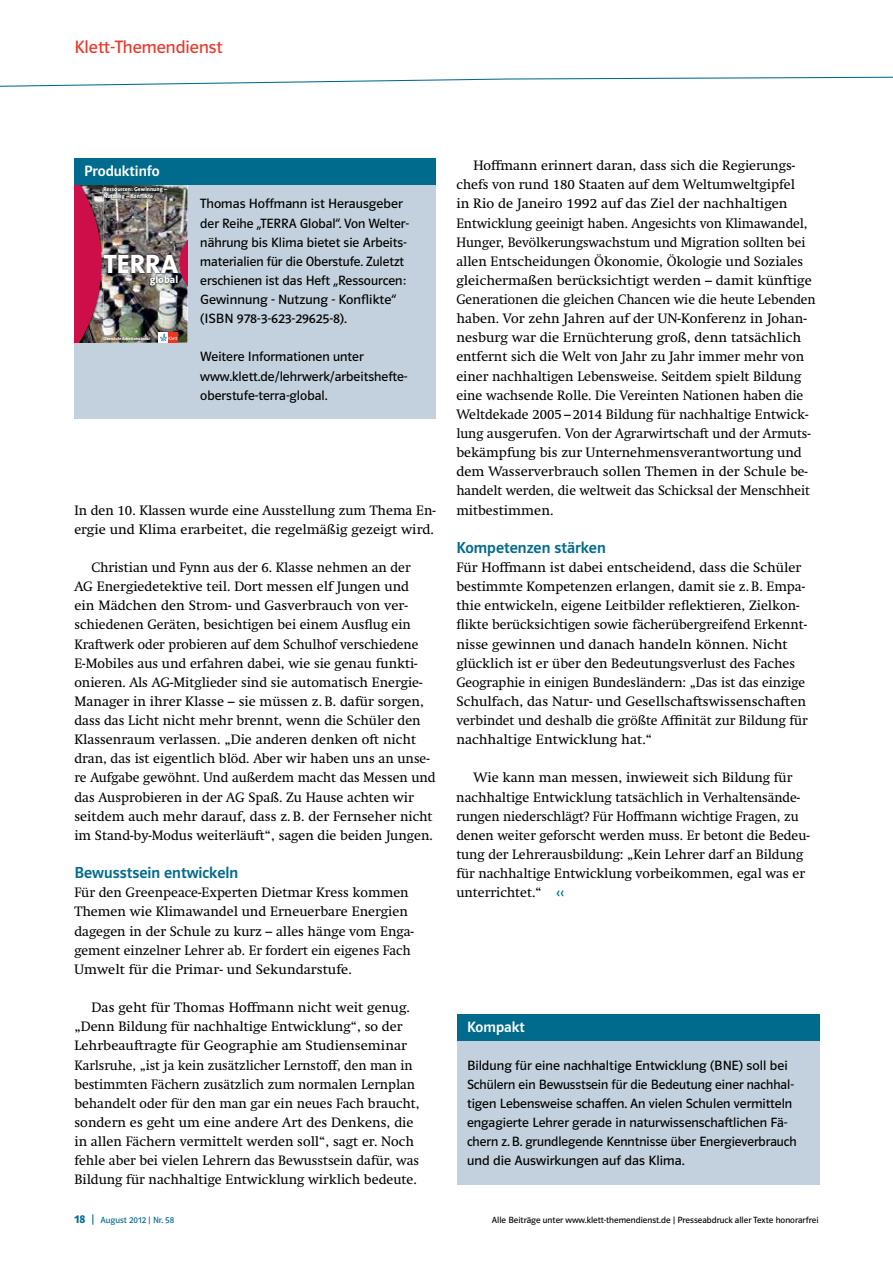
<style>
.page{position:relative;width:893px;height:1263px;background:#fff}
.page>*{position:absolute;margin:0;border:0;box-sizing:border-box;transform-origin:0 0}
.t1{font:800 26.85px "The Sans B8";color:#fff}
.t2{font:18px "Polo ST11 K Buch";color:#ec372a}
.t3{font:16.5px "Polo 22 K Krftg";color:#006b8d}
.t4{font:15px "Polo ST11 K Krftg";color:#fff}
.t5{font:13.5px/19.2px "Klett Swift";color:#000}
.t6{font:13.5px/19.2px "Polo ST11 K Buch";color:#000}
.t7{font:800 10.35px "The Sans B8";color:#fff}
.t8{font:9px "Polo ST11 K Buch";color:#000}
.t9{font:9px "Polo ST11 K Buch";color:#006b8d}
.t10{font:800 5.7px/6.9px "The Sans B8";color:#fff}
.t11{font:800 4.2px "The Sans B8";letter-spacing:-.005em;color:#fff}
.s1{font-weight:800;color:#006b8d}
.s2{font-family:"Polo ST11 K Hfett";font-size:12px}
.s3{font-size:12px}
</style>
<div class="page">
<svg style="left:0;top:76px;width:893px;height:11px"></svg>
<div style="left:74px;top:159px;width:362px;height:260px;background:#c2d1dd"></div>
<div style="left:457px;top:1036px;width:362px;height:148px;background:#c2d1dd"></div>
<div style="left:457px;top:1014px;width:362px;height:26px;background:#006b8d"></div>
<img style="left:111px;top:185px;width:77px;height:158px">
<img style="left:111px;top:252px;width:66px;height:22px">
<svg style="left:177px;top:240px;width:11px;height:47px"></svg>
<div style="left:159px;top:333px;width:9px;height:10px;background:#fff"></div>
<div style="left:168px;top:333px;width:10px;height:10px;background:#ee3524"></div>
<svg style="left:160px;top:333px;width:17px;height:9px"></svg>
<img style="left:149px;top:275px;width:30px;height:12px">
<img style="left:111px;top:336px;width:41px;height:6px">
<img style="left:111px;top:186px;width:57px;height:15px">
<img style="left:74px;top:185px;width:37px;height:158px">
<div style="left:74px;top:159px;width:362px;height:26px;background:#006b8d"></div>
<h2 class="t2" style="left:74px;top:37px;width:150px">Klett-Themendienst</h2>
<p class="t4" style="left:84px;top:163px;width:77px">Produktinfo</p>
<p class="t10" style="left:103px;top:186px;width:65px">Ressourcen: Gewinnung –<br>Nutzung – Konflikte</p>
<h1 class="t1" style="left:103px;top:249px;width:76px">TERRA</h1>
<p class="t7" style="left:150px;top:274px;width:30px">global</p>
<p class="t11" style="left:103px;top:336px;width:48px">Oberstufe Arbeitsmaterial</p>
<p class="t6" style="left:200px;top:194px;width:210px">Thomas Hoffmann ist Herausgeber der Reihe „TERRA Global“. Von Welter&shy;nährung bis Klima bietet sie Arbeits&shy;materialien für die Oberstufe. Zuletzt erschienen ist das Heft „Ressourcen:<br>Gewinnung - Nutzung - Konflikte“ (ISBN 978-3-623-29625-8).</p>
<p class="t6" style="left:200px;top:347px;width:209px">Weitere Informationen unter www.klett.de/lehrwerk/arbeitshefte&shy;oberstufe-terra-global.</p>
<p class="t5" style="left:74px;top:500px;width:363px">In den 10. Klassen wurde eine Ausstellung zum Thema En&shy;ergie und Klima erarbeitet, die regelmäßig gezeigt wird.</p>
<p class="t5" style="left:74px;top:558px;width:363px;text-indent:17px">Christian und Fynn aus der 6. Klasse nehmen an der<br>AG Energiedetektive teil. Dort messen elf Jungen und<br>ein Mädchen den Strom- und Gasverbrauch von ver&shy;schiedenen Geräten, besichtigen bei einem Ausflug ein Kraftwerk oder probieren auf dem Schulhof verschiedene E-Mobiles aus und erfahren dabei, wie sie genau funkti&shy;onieren. Als AG-Mitglieder sind sie automatisch Energie-Manager in ihrer Klasse – sie müssen z. B. dafür sorgen, dass das Licht nicht mehr brennt, wenn die Schüler den Klassenraum verlassen. „Die anderen denken oft nicht dran, das ist eigentlich blöd. Aber wir haben uns an unse&shy;re Aufgabe gewöhnt. Und außerdem macht das Messen und das Ausprobieren in der AG Spaß. Zu Hause achten wir seitdem auch mehr darauf, dass z. B. der Fernseher nicht im Stand-by-Modus weiterläuft“, sagen die beiden Jungen.</p>
<p class="t3" style="left:74px;top:864px;width:165px">Bewusstsein entwickeln</p>
<p class="t5" style="left:74px;top:883px;width:341px">Für den Greenpeace-Experten Dietmar Kress kommen Themen wie Klimawandel und Erneuerbare Energien dagegen in der Schule zu kurz – alles hänge vom Enga&shy;gement einzelner Lehrer ab. Er fordert ein eigenes Fach Umwelt für die Primar- und Sekundarstufe.</p>
<p class="t5" style="left:74px;top:998px;width:347px;text-indent:17px">Das geht für Thomas Hoffmann nicht weit genug. „Denn Bildung für nachhaltige Entwicklung“, so der Lehrbeauftragte für Geographie am Studienseminar Karlsruhe, „ist ja kein zusätzlicher Lernstoff, den man in bestimmten Fächern zusätzlich zum normalen Lernplan behandelt oder für den man gar ein neues Fach braucht, sondern es geht um eine andere Art des Denkens, die in allen Fächern vermittelt werden soll“, sagt er. Noch fehle aber bei vielen Lehrern das Bewusstsein dafür, was Bildung für nachhaltige Entwicklung wirklich bedeute.</p>
<p class="t5" style="left:456px;top:156px;width:361px;text-indent:17px">Hoffmann erinnert daran, dass sich die Regierungs&shy;chefs von rund 180 Staaten auf dem Weltumweltgipfel<br>in Rio de Janeiro 1992 auf das Ziel der nachhaltigen Entwicklung geeinigt haben. Angesichts von Klimawandel, Hunger, Bevölkerungswachstum und Migration sollten bei allen Entscheidungen Ökonomie, Ökologie und Soziales gleichermaßen berücksichtigt werden – damit künftige Generationen die gleichen Chancen wie die heute Lebenden haben. Vor zehn Jahren auf der UN-Konferenz in Johan&shy;nesburg war die Ernüchterung groß, denn tatsächlich entfernt sich die Welt von Jahr zu Jahr immer mehr von einer nachhaltigen Lebensweise. Seitdem spielt Bildung eine wachsende Rolle. Die Vereinten Nationen haben die Weltdekade 2005 – 2014 Bildung für nachhaltige Entwick&shy;lung ausgerufen. Von der Agrarwirtschaft und der Armuts&shy;bekämpfung bis zur Unternehmensverantwortung und dem Wasserverbrauch sollen Themen in der Schule be&shy;handelt werden, die weltweit das Schicksal der Menschheit mitbestimmen.</p>
<p class="t3" style="left:456px;top:539px;width:151px">Kompetenzen stärken</p>
<p class="t5" style="left:456px;top:558px;width:353px">Für Hoffmann ist dabei entscheidend, dass die Schüler bestimmte Kompetenzen erlangen, damit sie z. B. Empa&shy;thie entwickeln, eigene Leitbilder reflektieren, Zielkon&shy;flikte berücksichtigen sowie fächerübergreifend Erkennt&shy;nisse gewinnen und danach handeln können. Nicht glücklich ist er über den Bedeutungsverlust des Faches Geographie in einigen Bundesländern: „Das ist das einzige Schulfach, das Natur- und Gesellschaftswissenschaften verbindet und deshalb die größte Affinität zur Bildung für nachhaltige Entwicklung hat.“</p>
<p class="t5" style="left:456px;top:768px;width:355px;text-indent:17px">Wie kann man messen, inwieweit sich Bildung für nachhaltige Entwicklung tatsächlich in Verhaltensände&shy;rungen niederschlägt? Für Hoffmann wichtige Fragen, zu denen weiter geforscht werden muss. Er betont die Bedeu&shy;tung der Lehrerausbildung: „Kein Lehrer darf an Bildung für nachhaltige Entwicklung vorbeikommen, egal was er unterrichtet.“ <span class="s1">‹‹</span></p>
<p class="t4" style="left:467px;top:1019px;width:59px">Kompakt</p>
<p class="t6" style="left:467px;top:1055px;width:331px">Bildung für eine nachhaltige Entwicklung (BNE) soll bei Schülern ein Bewusstsein für die Bedeutung einer nachhal&shy;tigen Lebensweise schaffen. An vielen Schulen vermitteln engagierte Lehrer gerade in naturwissenschaftlichen Fä&shy;chern z.B. grundlegende Kenntnisse über Energieverbrauch und die Auswirkungen auf das Klima.</p>
<p class="t9" style="left:74px;top:1215px;width:101px"><span class="s2">18</span> <span class="s3">|</span> August 2012 | Nr. 58</p>
<p class="t8" style="left:492px;top:1215px;width:328px">Alle Beiträge unter www.klett-themendienst.de | Presseabdruck aller Texte honorarfrei</p>
</div>
